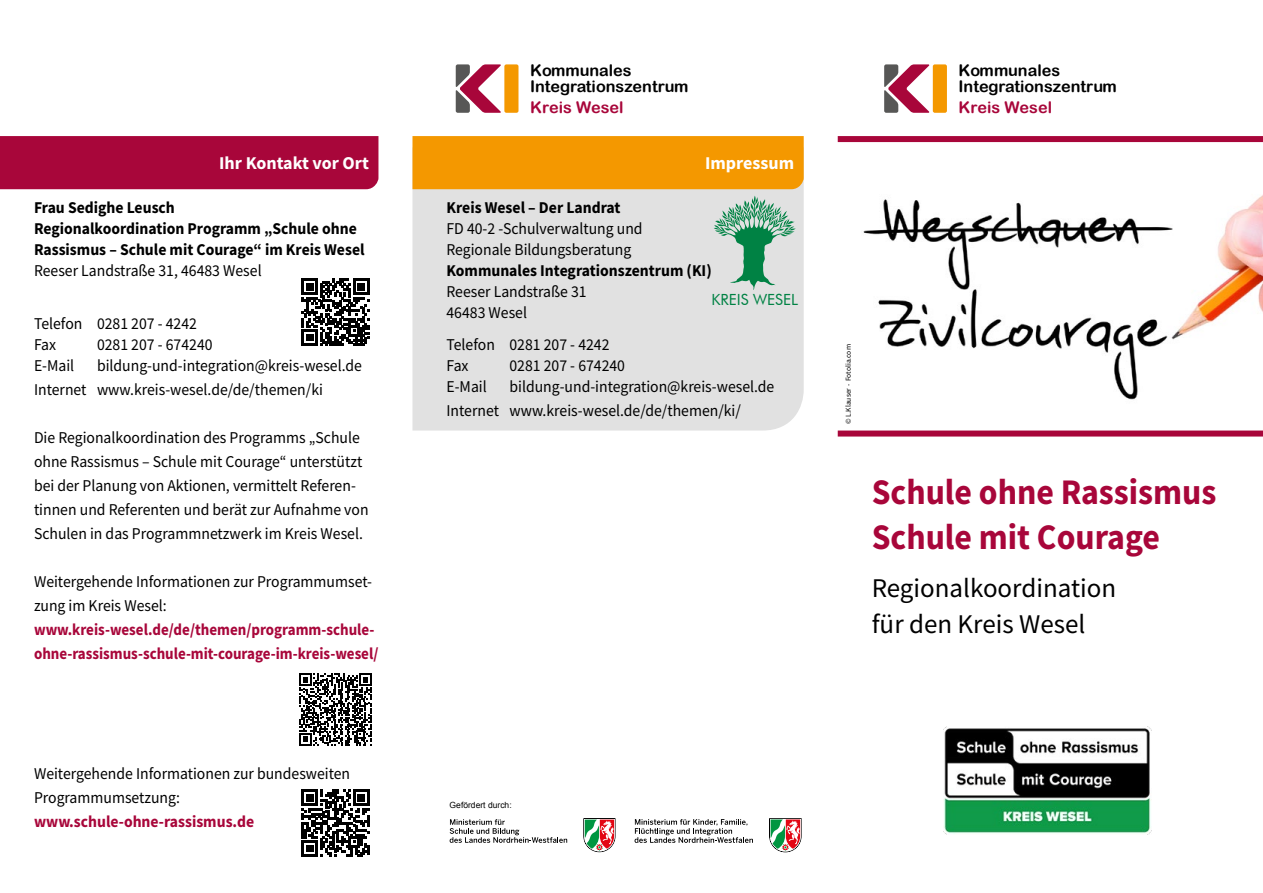
<style>
.page{position:relative;width:1263px;height:893px;background:#fff}
.page>*{position:absolute;margin:0;border:0;box-sizing:border-box;transform-origin:0 0}
.t1{font:700 36px "Source Sans Pro";color:#a8063a;scale:.94 1}
.t2{font:27px/36px "Source Sans Pro";color:#000}
.t3{font:700 18px "Source Sans Pro";color:#fff}
.t4{font:16.5px/24px "Source Sans Pro";color:#000;scale:.95 1}
.t5{font:700 16.5px/21px "Source Sans Pro";color:#000;scale:.95 1}
.t6{font:700 16.5px/24px "Source Sans Pro";color:#a8063a;scale:.91 1}
.t7{font:700 16.5px "Source Sans Pro";color:#a8063a;scale:.95 1}
.t8{font:16.05px/15.6px "Arial Rounded MT Bold";color:#000}
.t9{font:16.05px "Arial Rounded MT Bold";color:#a8063a}
.t10{font:15.45px "Futura BT";color:#008244}
.t11{font:8.55px "Arial";color:#000}
.t12{font:7.5px "Source Sans Pro";color:#000}
</style>
<div class="page">
<div style="left:412px;top:189px;width:392px;height:242px;background:#e1e1e1"></div>
<div style="left:504px;top:64px;width:14px;height:49px;background:#f49800;border-radius:2px"></div>
<svg style="left:456px;top:64px;width:45px;height:49px"></svg>
<div style="left:412px;top:136px;width:392px;height:53px;background:#f49800"></div>
<div style="left:0;top:136px;width:378px;height:53px;background:#a8063a"></div>
<svg style="left:714px;top:196px;width:82px;height:94px;background:#9ec4b2"></svg>
<svg style="left:583px;top:818px;width:32px;height:34px"></svg>
<svg style="left:450px;top:819px;width:117px;height:24px"></svg>
<svg style="left:769px;top:818px;width:32px;height:34px"></svg>
<svg style="left:634px;top:819px;width:119px;height:24px"></svg>
<div style="left:933px;top:64px;width:14px;height:49px;background:#f49800;border-radius:2px"></div>
<svg style="left:884px;top:64px;width:46px;height:49px"></svg>
<img style="left:856px;top:142px;width:407px;height:258px">
<div style="left:838px;top:431px;width:425px;height:6px;background:#a8063a"></div>
<div style="left:838px;top:136px;width:425px;height:6px;background:#a8063a"></div>
<img style="left:943px;top:726px;width:209px;height:108px">
<svg style="left:302px;top:279px;width:67px;height:67px"></svg>
<svg style="left:299px;top:674px;width:72px;height:72px"></svg>
<svg style="left:302px;top:790px;width:67px;height:67px"></svg>
<p class="t8" style="left:530px;top:63px;width:160px">Kommunales<br>Integrationszentrum</p>
<p class="t9" style="left:530px;top:98px;width:95px">Kreis Wesel</p>
<p class="t3" style="left:219px;top:151px;width:151px">Ihr Kontakt vor Ort</p>
<p class="t3" style="left:705px;top:151px;width:91px">Impressum</p>
<p class="t5" style="left:446px;top:197px;width:185px">Kreis Wesel – Der Landrat</p>
<p class="t4" style="left:446px;top:217px;width:208px">FD 40-2 -Schulverwaltung und</p>
<p class="t4" style="left:446px;top:238px;width:196px">Regionale Bildungsberatung</p>
<p class="t5" style="left:446px;top:260px;width:281px">Kommunales Integrationszentrum (KI)</p>
<p class="t4" style="left:446px;top:280px;width:149px">Reeser Landstraße 31</p>
<p class="t4" style="left:446px;top:301px;width:86px">46483 Wesel</p>
<p class="t4" style="left:446px;top:332px;width:173px">Telefon 0281 207 - 4242</p>
<p class="t4" style="left:446px;top:353px;width:25px">Fax</p>
<p class="t4" style="left:509px;top:353px;width:123px">0281 207 - 674240</p>
<p class="t4" style="left:446px;top:374px;width:44px">E-Mail</p>
<p class="t4" style="left:509px;top:374px;width:280px">bildung-und-integration@kreis-wesel.de</p>
<p class="t4" style="left:446px;top:398px;width:311px">Internet www.kreis-wesel.de/de/themen/ki/</p>
<p class="t5" style="left:34px;top:197px;width:150px">Frau Sedighe Leusch</p>
<p class="t5" style="left:34px;top:218px;width:349px">Regionalkoordination Programm „Schule ohne<br>Rassismus – Schule mit Courage“ im Kreis Wesel</p>
<p class="t4" style="left:34px;top:259px;width:241px">Reeser Landstraße 31, 46483 Wesel</p>
<p class="t4" style="left:34px;top:311px;width:173px">Telefon 0281 207 - 4242</p>
<p class="t4" style="left:34px;top:332px;width:25px">Fax</p>
<p class="t4" style="left:97px;top:332px;width:123px">0281 207 - 674240</p>
<p class="t4" style="left:34px;top:353px;width:44px">E-Mail</p>
<p class="t4" style="left:97px;top:353px;width:280px">bildung-und-integration@kreis-wesel.de</p>
<p class="t4" style="left:34px;top:377px;width:306px">Internet www.kreis-wesel.de/de/themen/ki</p>
<p class="t4" style="left:34px;top:425px;width:354px">Die Regionalkoordination des Programms „Schule ohne Rassismus – Schule mit Courage“ unterstützt bei der Planung von Aktionen, vermittelt Referen&shy;tinnen und Referenten und berät zur Aufnahme von Schulen in das Programmnetzwerk im Kreis Wesel.</p>
<p class="t4" style="left:34px;top:569px;width:357px">Weitergehende Informationen zur Programmumset&shy;zung im Kreis Wesel:</p>
<p class="t6" style="left:34px;top:617px;width:380px">www.kreis-wesel.de/de/themen/programm-schule&shy;ohne-rassismus-schule-mit-courage-im-kreis-wesel/</p>
<p class="t10" style="left:711px;top:290px;width:88px">KREIS WESEL</p>
<p class="t4" style="left:34px;top:761px;width:334px">Weitergehende Informationen zur bundesweiten<br>Programmumsetzung:</p>
<p class="t7" style="left:34px;top:810px;width:233px">www.schule-ohne-rassismus.de</p>
<p class="t11" style="left:450px;top:799px;width:64px">Gefördert durch:</p>
<p class="t8" style="left:958px;top:63px;width:160px">Kommunales<br>Integrationszentrum</p>
<p class="t9" style="left:958px;top:98px;width:95px">Kreis Wesel</p>
<p class="t12" style="left:843px;top:424px;width:81px;rotate:-90deg">© L.Klauser - Fotolia.com</p>
<p class="t1" style="left:872px;top:467px;width:368px">Schule ohne Rassismus</p>
<p class="t1" style="left:872px;top:512px;width:308px">Schule mit Courage</p>
<p class="t2" style="left:872px;top:570px;width:246px">Regionalkoordination für den Kreis Wesel</p>
</div>
